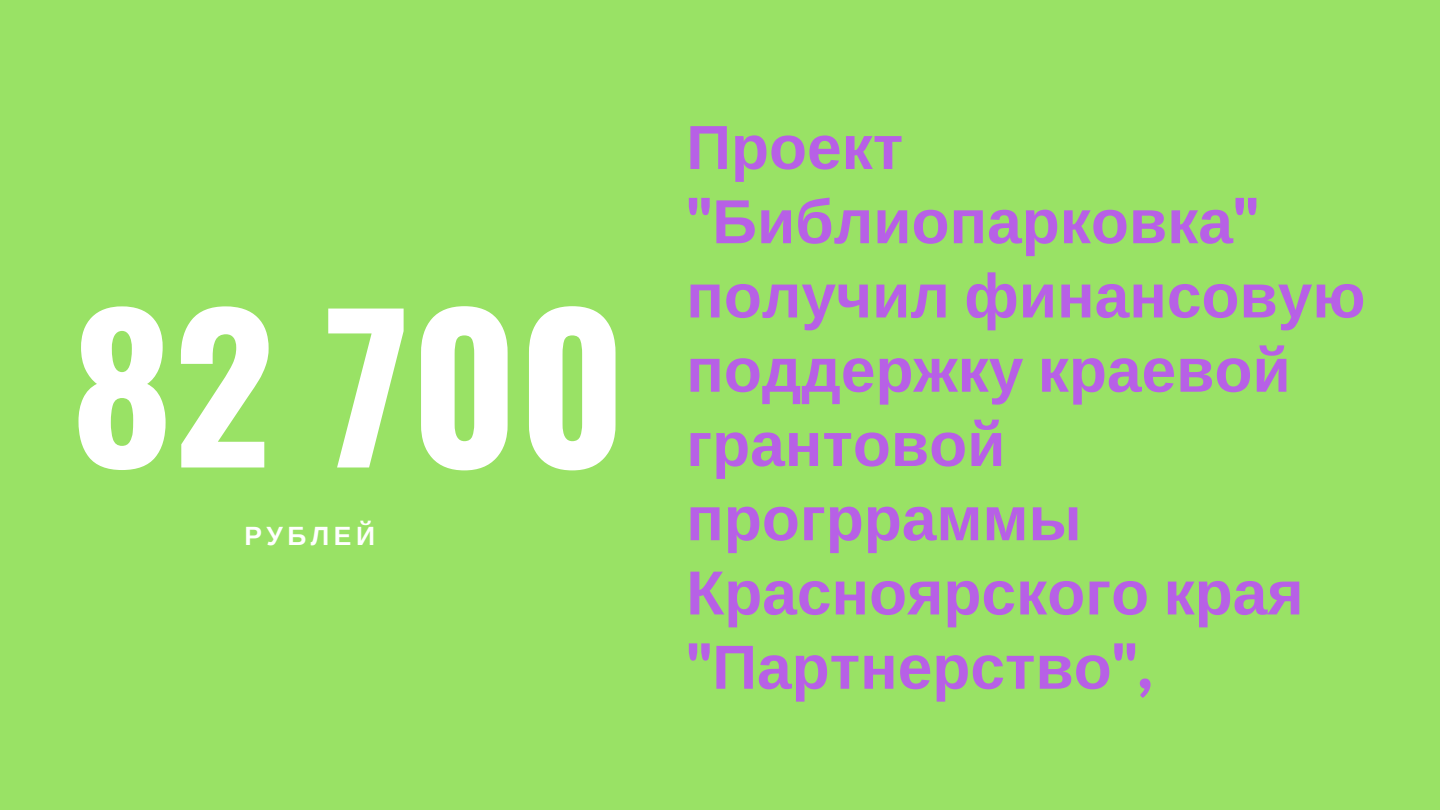
<style>
.page{position:relative;width:1440px;height:810px;background:#99e265}
.page>*{position:absolute;margin:0;border:0;box-sizing:border-box;transform-origin:0 0}
.t1{font:700 196.2px "Oswald";color:#fff}
.t2{font:700 62.3px/74.2px "Liberation Sans";color:#b760e6}
.t3{font:700 26.4px "Liberation Sans";letter-spacing:.17em;color:#fff}
.s1{font-family:"Lato Latin";font-weight:900}
</style>
<div class="page">
<h1 class="t1" style="left:71px;top:233px;width:557px">82 700</h1>
<p class="t3" style="left:244px;top:521px;width:132px">РУБЛЕЙ</p>
<p class="t2" style="left:686px;top:110px;width:681px">Проект <span class="s1">"</span>Библиопарковка<span class="s1">" </span>получил финансовую поддержку краевой грантовой прогрраммы<br>Красноярского края <span class="s1">"</span>Партнерство<span class="s1">",</span></p>
</div>
